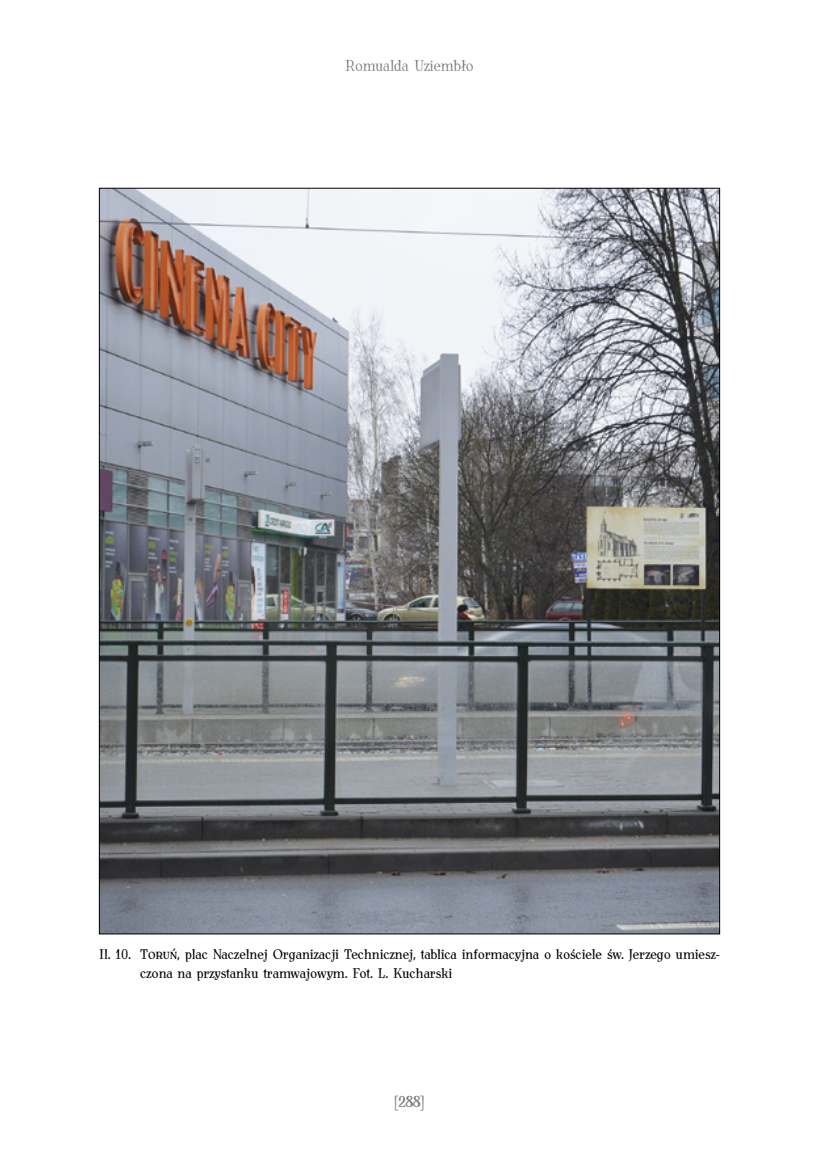
<style>
.page{position:relative;width:819px;height:1166px;background:#fff}
.page>*{position:absolute;margin:0;border:0;box-sizing:border-box;transform-origin:0 0}
.t1{font:300 15.75px "Antykwa Torunska Cond";letter-spacing:-.01em;color:#787878}
.t2{font:15.75px "Antykwa Torunska Cond Med";color:#787878}
.t3{font:14px/19.2px "Antykwa Torunska Cond";letter-spacing:-.01em;color:#000}
</style>
<div class="page">
<img style="left:101px;top:190px;width:616px;height:742px">
<p class="t1" style="left:345px;top:54px;width:130px">Romualda Uziembło</p>
<p class="t3" style="left:140px;top:943px;width:581px;text-indent:-41px">Il. 10. Toruń, plac Naczelnej Organizacji Technicznej, tablica informacyjna o kościele św. Jerzego umiesz&shy;czona na przystanku tramwajowym. Fot. L. Kucharski</p>
<p class="t2" style="left:394px;top:1089px;width:31px">[288]</p>
</div>
